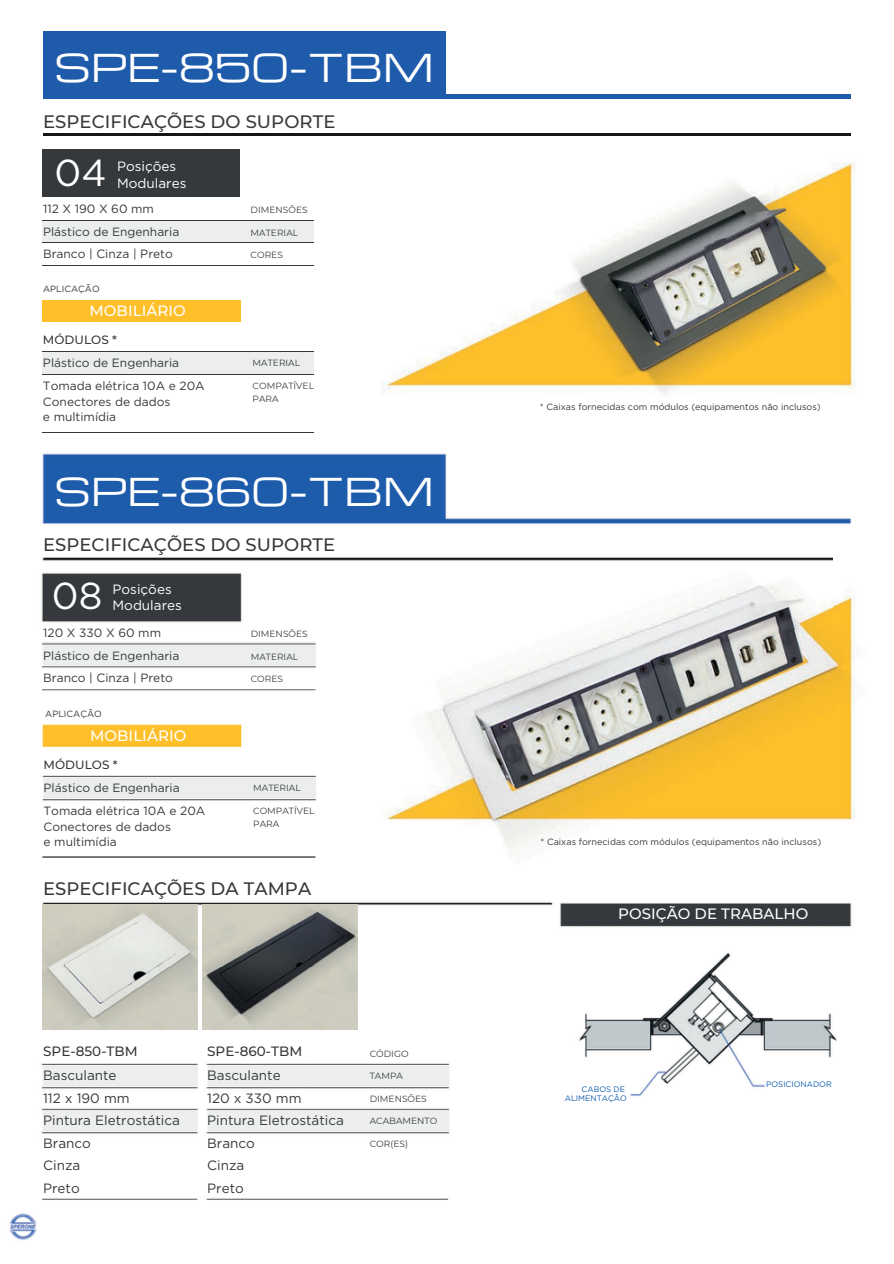
<style>
.page{position:relative;width:894px;height:1264px;background:#fff}
.page>*{position:absolute;margin:0;border:0;box-sizing:border-box;transform-origin:0 0}
.t1{font:37.5px "Michroma";color:#fff}
.t2{font:37.5px "Gotham";color:#fff}
.t3{font:500 18px "Montserrat";letter-spacing:.005em;color:#36393c}
.t4{font:500 15px "Montserrat";letter-spacing:.005em;color:#fff}
.t5{font:13.5px/22.5px "Gotham";color:#36393c}
.t6{font:13.5px/16.8px "Gotham";color:#fff}
.t7{font:500 13.5px "Montserrat";letter-spacing:.005em;color:#36393c}
.t8{font:12px/22.5px "Gotham";color:#36393c}
.t9{font:500 12px "Montserrat";letter-spacing:.005em;color:#36393c}
.t10{font:9px/13.5px "Montserrat";letter-spacing:.005em;color:#36393c}
.t11{font:9px "Gotham";color:#36393c}
.t12{font:7.95px/9px "Gotham";color:#125fae;text-align:right}
</style>
<div class="page">
<img style="left:42px;top:31px;width:814px;height:999px">
<div style="left:43px;top:220px;width:271px;height:22px;background:#eceeed"></div>
<hr style="left:43px;top:220px;width:271px;height:1px;background:#36393c">
<hr style="left:43px;top:242px;width:271px;height:1px;background:#36393c">
<hr style="left:43px;top:265px;width:271px;height:1px;background:#36393c">
<img style="left:42px;top:689px;width:273px;height:1px">
<img style="left:41px;top:635px;width:281px;height:40px">
<img style="left:42px;top:723px;width:199px;height:24px">
<img style="left:42px;top:855px;width:273px;height:4px">
<img style="left:42px;top:768px;width:280px;height:40px">
<img style="left:9px;top:1198px;width:440px;height:42px">
<img style="left:41px;top:1063px;width:409px;height:26px">
<img style="left:41px;top:549px;width:791px;height:80px">
<img style="left:42px;top:446px;width:814px;height:85px">
<div style="left:43px;top:149px;width:197px;height:47px;background:#36393c"></div>
<hr style="left:43px;top:134px;width:807px;height:2px;background:#171419">
<div style="left:43px;top:31px;width:402px;height:67px;background:#1e5baa"></div>
<hr style="left:43px;top:95px;width:807px;height:4px;background:#1e5baa">
<img style="left:42px;top:894px;width:814px;height:40px">
<img style="left:570px;top:945px;width:273px;height:151px">
<img style="left:43px;top:904px;width:154px;height:125px">
<img style="left:203px;top:904px;width:154px;height:125px">
<div style="left:42px;top:300px;width:198px;height:22px;background:#febf29"></div>
<hr style="left:42px;top:432px;width:272px;height:1px;background:#36393c">
<div style="left:42px;top:352px;width:272px;height:22px;background:#eceeed"></div>
<hr style="left:42px;top:351px;width:272px;height:1px;background:#36393c">
<hr style="left:42px;top:374px;width:272px;height:1px;background:#36393c">
<h1 class="t1" style="left:55px;top:47px;width:381px">SPE-850-TBM</h1>
<h2 class="t3" style="left:43px;top:109px;width:294px">ESPECIFICAÇÕES DO SUPORTE</h2>
<h1 class="t2" style="left:55px;top:149px;width:53px">04</h1>
<p class="t6" style="left:117px;top:157px;width:71px">Posições<br>Modulares</p>
<p class="t8" style="left:43px;top:197px;width:138px">112 X 190 X 60 mm<br>Plástico de Engenharia<br>Branco | Cinza | Preto</p>
<p class="t11" style="left:43px;top:283px;width:58px">APLICAÇÃO</p>
<p class="t4" style="left:89px;top:300px;width:98px">MOBILIÁRIO</p>
<p class="t9" style="left:43px;top:331px;width:75px">MÓDULOS *</p>
<p class="t8" style="left:43px;top:351px;width:163px">Plástico de Engenharia<br>Tomada elétrica 10A e 20A</p>
<p class="t8" style="left:43px;top:393px;width:129px;line-height:15.8px">Conectores de dados e multimídia</p>
<p class="t10" style="left:250px;top:203px;width:59px">DIMENSÕES</p>
<p class="t10" style="left:250px;top:225px;width:49px">MATERIAL</p>
<p class="t10" style="left:250px;top:248px;width:34px">CORES</p>
<p class="t10" style="left:252px;top:356px;width:49px">MATERIAL</p>
<p class="t10" style="left:252px;top:378px;width:63px">COMPATÍVEL<br>PARA</p>
<h1 class="t1" style="left:54px;top:471px;width:381px">SPE-860-TBM</h1>
<h2 class="t3" style="left:43px;top:532px;width:294px">ESPECIFICAÇÕES DO SUPORTE</h2>
<h1 class="t2" style="left:52px;top:572px;width:52px">08</h1>
<p class="t6" style="left:112px;top:580px;width:71px">Posições<br>Modulares</p>
<p class="t8" style="left:43px;top:621px;width:138px">120 X 330 X 60 mm<br>Plástico de Engenharia<br>Branco | Cinza | Preto</p>
<p class="t11" style="left:45px;top:708px;width:58px">APLICAÇÃO</p>
<p class="t4" style="left:90px;top:724px;width:98px">MOBILIÁRIO</p>
<p class="t9" style="left:44px;top:756px;width:75px">MÓDULOS *</p>
<p class="t8" style="left:44px;top:776px;width:163px">Plástico de Engenharia<br>Tomada elétrica 10A e 20A</p>
<p class="t8" style="left:44px;top:818px;width:129px;line-height:15.8px">Conectores de dados e multimídia</p>
<p class="t10" style="left:251px;top:627px;width:59px">DIMENSÕES</p>
<p class="t10" style="left:251px;top:649px;width:49px">MATERIAL</p>
<p class="t10" style="left:251px;top:672px;width:34px">CORES</p>
<p class="t10" style="left:253px;top:781px;width:49px">MATERIAL</p>
<p class="t10" style="left:253px;top:803px;width:63px">COMPATÍVEL<br>PARA</p>
<h2 class="t3" style="left:43px;top:875px;width:269px">ESPECIFICAÇÕES DA TAMPA</h2>
<p class="t7" style="left:43px;top:1041px;width:96px">SPE-850-TBM</p>
<p class="t7" style="left:207px;top:1041px;width:97px">SPE-860-TBM</p>
<p class="t5" style="left:43px;top:1063px;width:138px">Basculante<br>112 x 190 mm<br>Pintura Eletrostática<br>Branco<br>Cinza<br>Preto</p>
<p class="t5" style="left:207px;top:1063px;width:138px">Basculante<br>120 x 330 mm<br>Pintura Eletrostática<br>Branco<br>Cinza<br>Preto</p>
<p class="t10" style="left:369px;top:1046px;width:40px">CÓDIGO</p>
<p class="t10" style="left:369px;top:1069px;width:35px">TAMPA</p>
<p class="t10" style="left:369px;top:1091px;width:59px">DIMENSÕES</p>
<p class="t10" style="left:369px;top:1114px;width:69px">ACABAMENTO</p>
<p class="t10" style="left:369px;top:1136px;width:40px">COR(ES)</p>
<p class="t11" style="left:540px;top:400px;width:282px">* Caixas fornecidas com módulos (equipamentos não inclusos)</p>
<p class="t11" style="left:540px;top:835px;width:282px">* Caixas fornecidas com módulos (equipamentos não inclusos)</p>
<p class="t4" style="left:618px;top:903px;width:192px">POSIÇÃO DE TRABALHO</p>
<p class="t12" style="left:564px;top:1084px;width:64px">CABOS DE<br>ALIMENTAÇÃO</p>
<p class="t12" style="left:766px;top:1079px;width:67px">POSICIONADOR</p>
</div>
